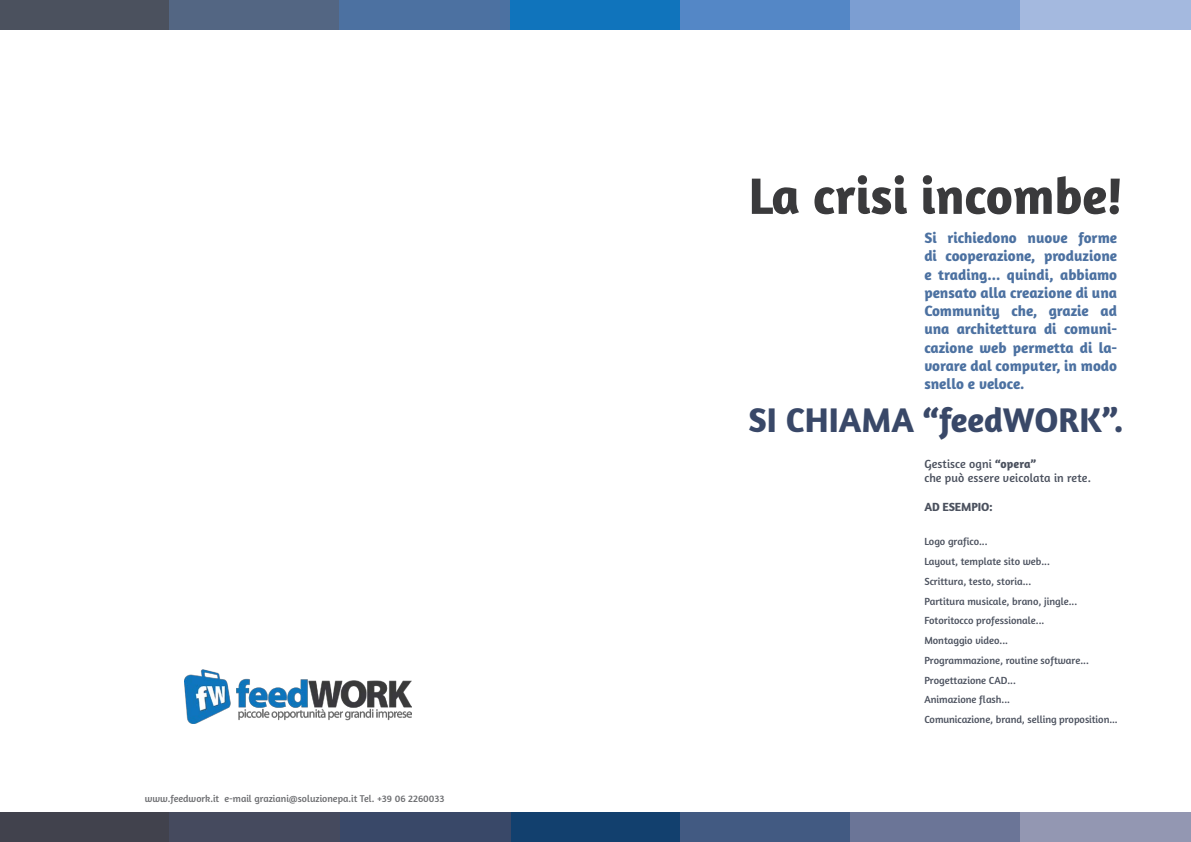
<style>
.page{position:relative;width:1191px;height:842px;background:#fff}
.page>*{position:absolute;margin:0;border:0;box-sizing:border-box;transform-origin:0 0}
.t1{font:700 52.1px "Amaranth";color:#3a3a3c}
.t2{font:700 34.8px "Amaranth";color:#394868}
.t3{font:700 15.2px/18.3px "Amaranth";color:#4c71a1;text-align:justify}
.t4{font:12px/14.4px "Amaranth";letter-spacing:.01em;color:#4b515e}
.t5{font:700 12px "Amaranth";letter-spacing:-.01em;color:#4b515e}
.t6{font:10.5px/19.7px "Amaranth";color:#4b515e}
.t7{font:10px "Amaranth";color:#6c6d70}
.s1{font-weight:700}
</style>
<div class="page">
<div style="left:483px;top:813px;width:197px;height:29px;background:#12406e"></div>
<div style="left:326px;top:813px;width:184px;height:29px;background:#394868"></div>
<div style="left:483px;top:0;width:197px;height:29px;background:#1074bc"></div>
<img style="left:184px;top:669px;width:227px;height:54px">
<div style="left:0;top:0;width:170px;height:29px;background:#4b515e"></div>
<div style="left:0;top:813px;width:170px;height:29px;background:#41424d"></div>
<div style="left:170px;top:0;width:170px;height:29px;background:#536683"></div>
<div style="left:170px;top:813px;width:170px;height:29px;background:#454a5e"></div>
<div style="left:340px;top:0;width:170px;height:29px;background:#4c71a1"></div>
<div style="left:680px;top:0;width:170px;height:29px;background:#5487c6"></div>
<div style="left:680px;top:813px;width:170px;height:29px;background:#425a82"></div>
<div style="left:850px;top:0;width:170px;height:29px;background:#7c9ed2"></div>
<div style="left:850px;top:813px;width:170px;height:29px;background:#6b7597"></div>
<div style="left:1020px;top:0;width:171px;height:29px;background:#a4b9df"></div>
<div style="left:1020px;top:813px;width:171px;height:29px;background:#9397b2"></div>
<p class="t7" style="left:145px;top:793px;width:301px">www.feedwork.it e-mail graziani@soluzionepa.it Tel. +39 06 2260033</p>
<h1 class="t1" style="left:748px;top:163px;width:376px">La crisi incombe!</h1>
<p class="t3" style="left:924px;top:228px;width:194px">Si richiedono nuove forme di cooperazione, produzione e trading... quindi, abbiamo pensato alla creazione di una Community che, grazie ad una architettura di comuni&shy;cazione web permetta di la&shy;vorare dal computer, in modo snello e veloce.</p>
<h2 class="t2" style="left:748px;top:398px;width:376px">Si chiama “feedWORK”.</h2>
<p class="t4" style="left:924px;top:457px;width:168px">Gestisce ogni <span class="s1">“opera”<br></span>che può essere veicolata in rete.</p>
<p class="t5" style="left:924px;top:499px;width:70px">Ad esempio:</p>
<p class="t6" style="left:924px;top:532px;width:195px">Logo grafico...<br>Layout, template sito web...<br>Scrittura, testo, storia...<br>Partitura musicale, brano, jingle...<br>Fotoritocco professionale...<br>Montaggio video...<br>Programmazione, routine software...<br>Progettazione CAD...<br>Animazione flash...<br>Comunicazione, brand, selling proposition...</p>
</div>
